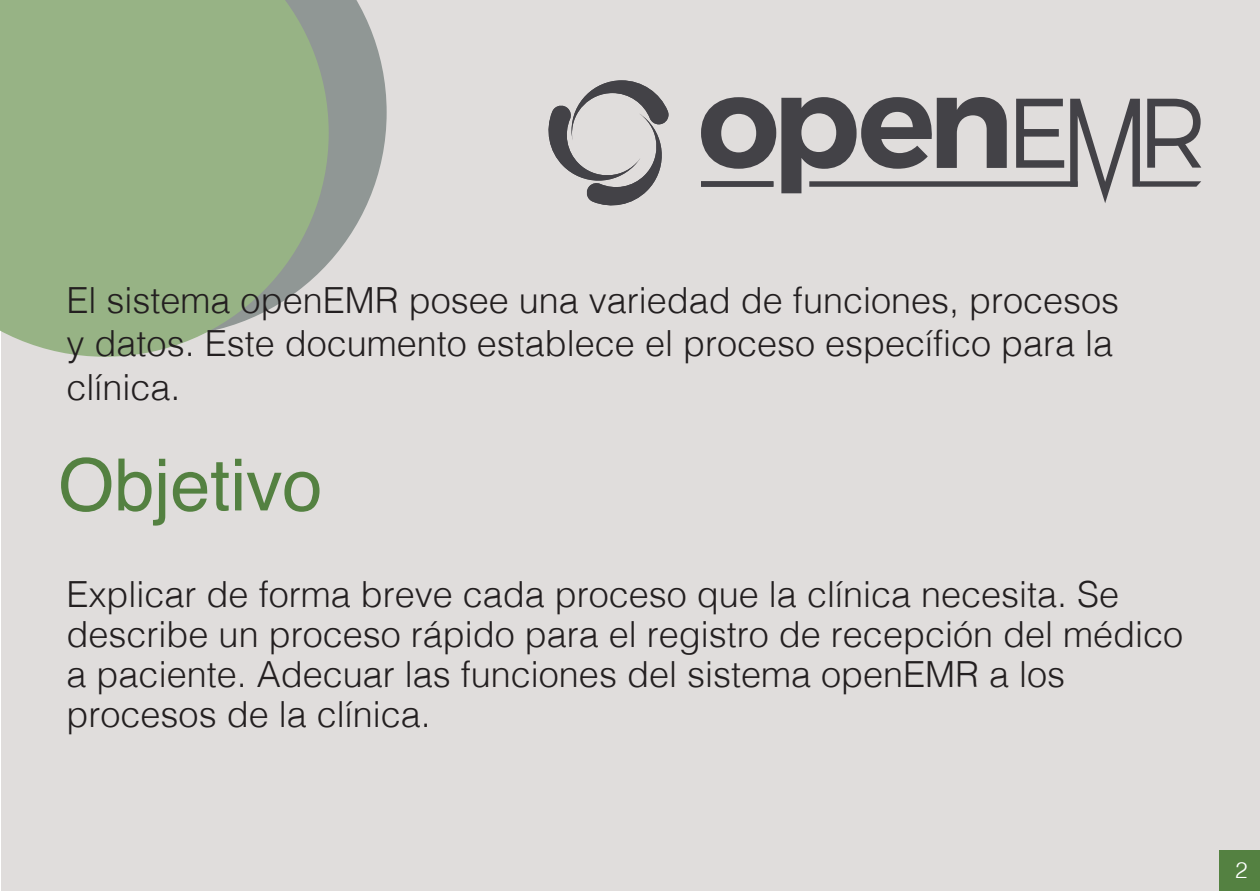
<style>
.page{position:relative;width:1260px;height:891px;background:#fff}
.page>*{position:absolute;margin:0;border:0;box-sizing:border-box;transform-origin:0 0}
.t1{font:72px "Helvetica";color:#548141}
.t2{font:300 36px/39.9px "Helvetica";color:#231f20}
.t3{font:300 22.5px "Helvetica";color:#fff}
</style>
<div class="page">
<div style="left:2px;top:1px;width:1258px;height:890px;background:#e0dddc"></div>
<svg style="left:329px;top:0;width:58px;height:262px;fill:#909795"></svg>
<svg style="left:0;top:0;width:329px;height:357px;background:#9bb48b"></svg>
<div style="left:1219px;top:851px;width:41px;height:40px;background:#548141"></div>
<svg style="left:548px;top:80px;width:653px;height:126px"></svg>
<p class="t2" style="left:67px;top:276px;width:1054px;line-height:43.2px">El sistema openEMR posee una variedad de funciones, procesos y datos. Este documento establece el proceso específico para la clínica.</p>
<h1 class="t1" style="left:58px;top:429px;width:266px">Objetivo</h1>
<p class="t2" style="left:67px;top:572px;width:1118px">Explicar de forma breve cada proceso que la clínica necesita. Se describe un proceso rápido para el registro de recepción del médico a paciente. Adecuar las funciones del sistema openEMR a los procesos de la clínica.</p>
<p class="t3" style="left:1235px;top:851px;width:14px">2</p>
</div>
